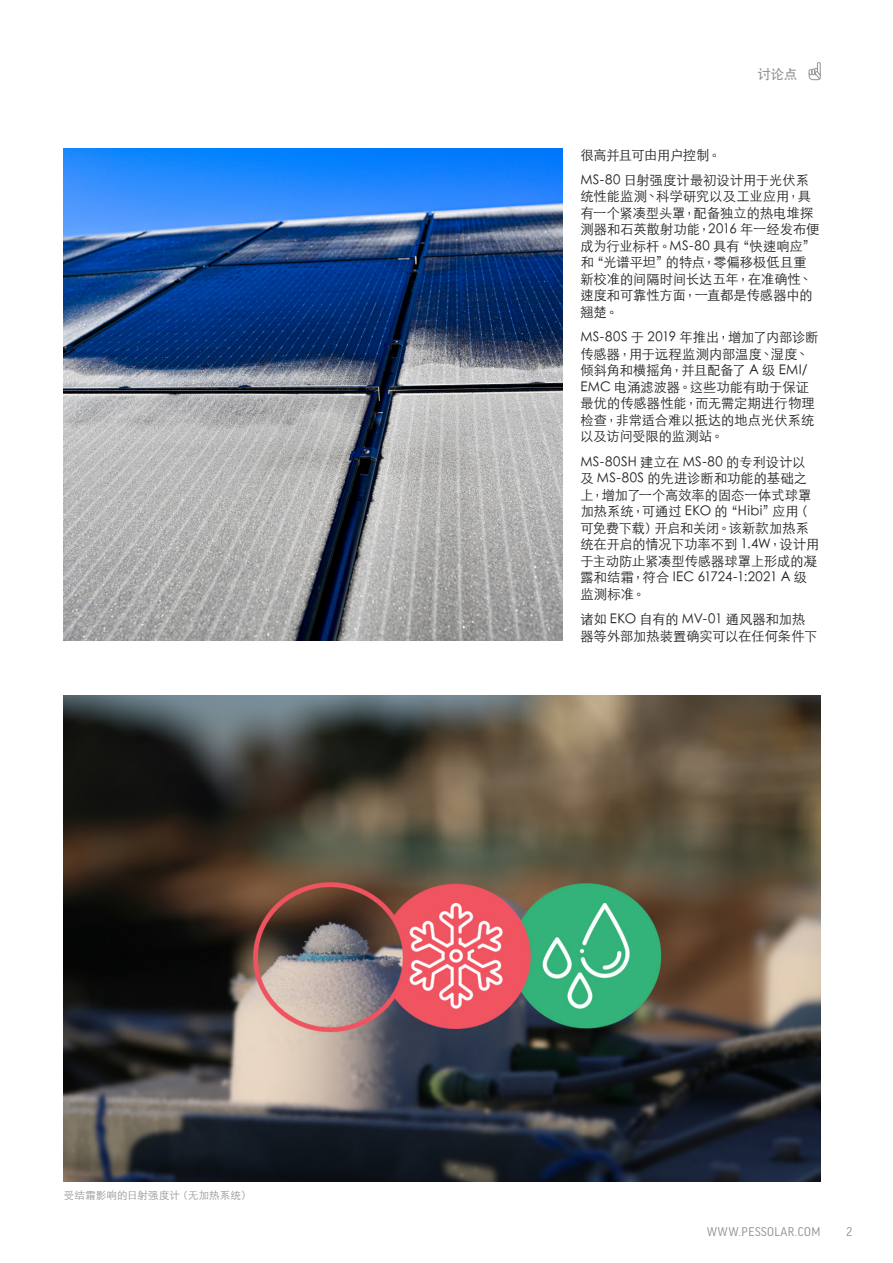
<style>
.page{position:relative;width:893px;height:1263px;background:#fff}
.page>*{position:absolute;margin:0;border:0;box-sizing:border-box;transform-origin:0 0}
.BODY_COPY_2013{font:300 13.5px/16.5px "ST Heiti TC";color:#231f20}
.t1{font:13.5px "Good Headline Pro Narr";letter-spacing:.035em;color:#939598}
.BODY_COPY_2013-2{font:300 13.5px "ST Heiti TC";letter-spacing:-.025em;color:#231f20}
.BODY_COPY_2013-3{font:500 13.5px "ST Heiti TC";color:#939598}
.BODY_COPY_2013-4{font:300 10.5px "ST Heiti TC";letter-spacing:.015em;color:#939598}
</style>
<div class="page">
<img style="left:64px;top:149px;width:498px;height:491px">
<img style="left:64px;top:696px;width:757px;height:485px">
<svg style="left:808px;top:62px;width:13px;height:18px"></svg>
<p class="BODY_COPY_2013-4" style="left:64px;top:1186px;width:189px">受结霜影响的日射强度计（无加热系统）</p>
<p class="BODY_COPY_2013-3" style="left:757px;top:67px;width:41px">讨论点</p>
<p class="BODY_COPY_2013-2" style="left:580px;top:143px;width:142px">很高并且可由用户控制。</p>
<p class="BODY_COPY_2013" style="left:580px;top:170px;width:241px">MS-80 日射强度计最初设计用于光伏系统性能监测、科学研究以及工业应用，具有一个紧凑型头罩，配备独立的热电堆探测器和石英散射功能，2016 年一经发布便成为行业标杆。MS-80 具有“快速响应”和“光谱平坦”的特点，零偏移极低且重新校准的间隔时间长达五年，在准确性、速度和可靠性方面，一直都是传感器中的翘楚。</p>
<p class="BODY_COPY_2013" style="left:580px;top:328px;width:240px">MS-80S 于 2019 年推出，增加了内部诊断传感器，用于远程监测内部温度、湿度、倾斜角和横摇角，并且配备了 A 级 EMI/<br>EMC 电涌滤波器。这些功能有助于保证最优的传感器性能，而无需定期进行物理检查，非常适合难以抵达的地点光伏系统以及访问受限的监测站。</p>
<p class="BODY_COPY_2013" style="left:580px;top:452px;width:240px">MS-80SH 建立在 MS-80 的专利设计以及 MS-80S 的先进诊断和功能的基础之上，增加了一个高效率的固态一体式球罩加热系统，可通过 EKO 的“Hibi”应用（可免费下载）开启和关闭。该新款加热系统在开启的情况下功率不到 1.4W，设计用于主动防止紧凑型传感器球罩上形成的凝露和结霜，符合 IEC 61724-1:2021 A 级监测标准。</p>
<p class="BODY_COPY_2013" style="left:580px;top:609px;width:239px">诸如 EKO 自有的 MV-01 通风器和加热器等外部加热装置确实可以在任何条件下</p>
<p class="t1" style="left:707px;top:1225px;width:115px">WWW.PESSOLAR.COM</p>
<p class="t1" style="left:846px;top:1225px;width:8px">2</p>
</div>
